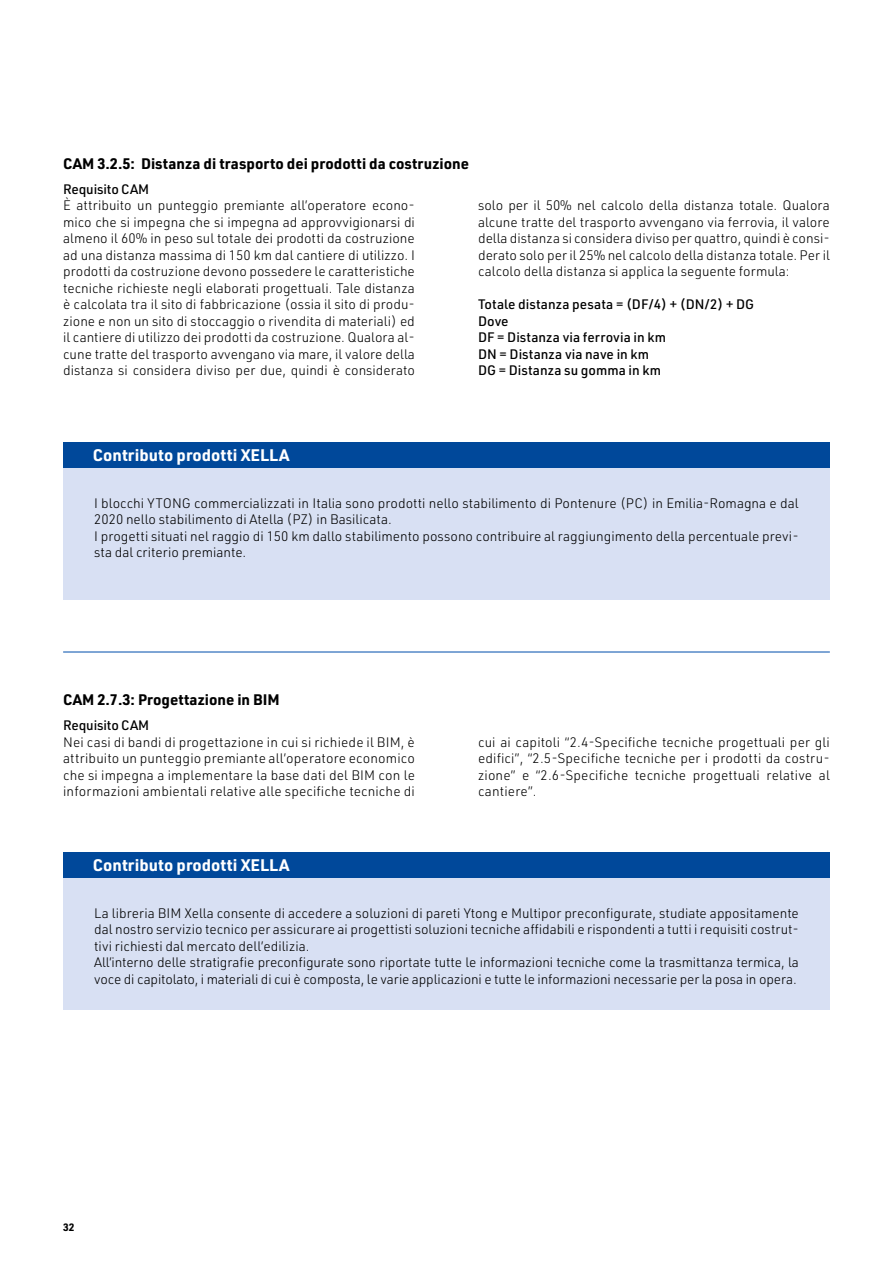
<style>
.page{position:relative;width:893px;height:1263px;background:#fff}
.page>*{position:absolute;margin:0;border:0;box-sizing:border-box;transform-origin:0 0}
.t1{font:700 16.5px "URWDIN";color:#fff}
.H3_Titolo_paragrafo{font:700 15px "URWDIN";color:#000}
.Testo_base_9_11{font:300 13.5px/16.5px "URWDIN";color:#000;text-align:justify}
.Testo_base_9_11-2{font:500 13.5px "URWDIN";color:#000}
.H5_Titoletto{font:500 13.5px "URWDIN";letter-spacing:-.01em;color:#000}
.t2{font:700 10.5px "URWDIN";color:#000}
</style>
<div class="page">
<div style="left:63px;top:442px;width:767px;height:158px;background:#d8e0f3"></div>
<div style="left:63px;top:852px;width:767px;height:158px;background:#d8e0f3"></div>
<div style="left:63px;top:442px;width:767px;height:26px;background:#00489a"></div>
<div style="left:63px;top:852px;width:767px;height:26px;background:#00489a"></div>
<hr style="left:63px;top:651px;width:767px;height:2px;background:#5488c7">
<p class="H3_Titolo_paragrafo" style="left:63px;top:153px;width:407px">CAM 3.2.5: Distanza di trasporto dei prodotti da costruzione</p>
<p class="H5_Titoletto" style="left:63px;top:180px;width:87px">Requisito CAM</p>
<p class="Testo_base_9_11" style="left:63px;top:197px;width:353px">È attribuito un punteggio premiante all’operatore econo&shy;mico che si impegna che si impegna ad approvvigionarsi di almeno il 60% in peso sul totale dei prodotti da costruzione ad una distanza massima di 150 km dal cantiere di utilizzo. I prodotti da costruzione devono possedere le caratteristiche tecniche richieste negli elaborati progettuali. Tale distanza è calcolata tra il sito di fabbricazione (ossia il sito di produ&shy;zione e non un sito di stoccaggio o rivendita di materiali) ed il cantiere di utilizzo dei prodotti da costruzione. Qualora al&shy;cune tratte del trasporto avvengano via mare, il valore della distanza si considera diviso per due, quindi è considerato</p>
<p class="Testo_base_9_11" style="left:478px;top:197px;width:353px">solo per il 50% nel calcolo della distanza totale. Qualora alcune tratte del trasporto avvengano via ferrovia, il valore della distanza si considera diviso per quattro, quindi è consi&shy;derato solo per il 25% nel calcolo della distanza totale. Per il calcolo della distanza si applica la seguente formula:</p>
<p class="Testo_base_9_11-2" style="left:478px;top:295px;width:278px">Totale distanza pesata = (DF/4) + (DN/2) + DG</p>
<p class="Testo_base_9_11-2" style="left:478px;top:312px;width:32px">Dove</p>
<p class="Testo_base_9_11-2" style="left:478px;top:328px;width:189px">DF = Distanza via ferrovia in km</p>
<p class="Testo_base_9_11-2" style="left:478px;top:345px;width:173px">DN = Distanza via nave in km</p>
<p class="Testo_base_9_11-2" style="left:478px;top:361px;width:185px">DG = Distanza su gomma in km</p>
<p class="t1" style="left:93px;top:443px;width:198px">Contributo prodotti XELLA</p>
<p class="Testo_base_9_11" style="left:94px;top:494px;width:706px">I blocchi YTONG commercializzati in Italia sono prodotti nello stabilimento di Pontenure (PC) in Emilia-Romagna e dal<br>2020 nello stabilimento di Atella (PZ) in Basilicata.</p>
<p class="Testo_base_9_11" style="left:94px;top:527px;width:706px">I progetti situati nel raggio di 150 km dallo stabilimento possono contribuire al raggiungimento della percentuale previ&shy;sta dal criterio premiante.</p>
<p class="H3_Titolo_paragrafo" style="left:63px;top:690px;width:218px">CAM 2.7.3: Progettazione in BIM</p>
<p class="H5_Titoletto" style="left:63px;top:716px;width:87px">Requisito CAM</p>
<p class="Testo_base_9_11" style="left:63px;top:733px;width:353px">Nei casi di bandi di progettazione in cui si richiede il BIM, è attribuito un punteggio premiante all’operatore economico che si impegna a implementare la base dati del BIM con le informazioni ambientali relative alle specifiche tecniche di</p>
<p class="Testo_base_9_11" style="left:478px;top:733px;width:353px">cui ai capitoli “2.4-Specifiche tecniche progettuali per gli edifici”, “2.5-Specifiche tecniche per i prodotti da costru&shy;zione” e “2.6-Specifiche tecniche progettuali relative al cantiere”.</p>
<p class="t1" style="left:93px;top:854px;width:198px">Contributo prodotti XELLA</p>
<p class="Testo_base_9_11" style="left:94px;top:904px;width:706px">La libreria BIM Xella consente di accedere a soluzioni di pareti Ytong e Multipor preconfigurate, studiate appositamente dal nostro servizio tecnico per assicurare ai progettisti soluzioni tecniche affidabili e rispondenti a tutti i requisiti costrut&shy;tivi richiesti dal mercato dell’edilizia.</p>
<p class="Testo_base_9_11" style="left:94px;top:954px;width:706px">All’interno delle stratigrafie preconfigurate sono riportate tutte le informazioni tecniche come la trasmittanza termica, la voce di capitolato, i materiali di cui è composta, le varie applicazioni e tutte le informazioni necessarie per la posa in opera.</p>
<p class="t2" style="left:63px;top:1220px;width:13px">32</p>
</div>
